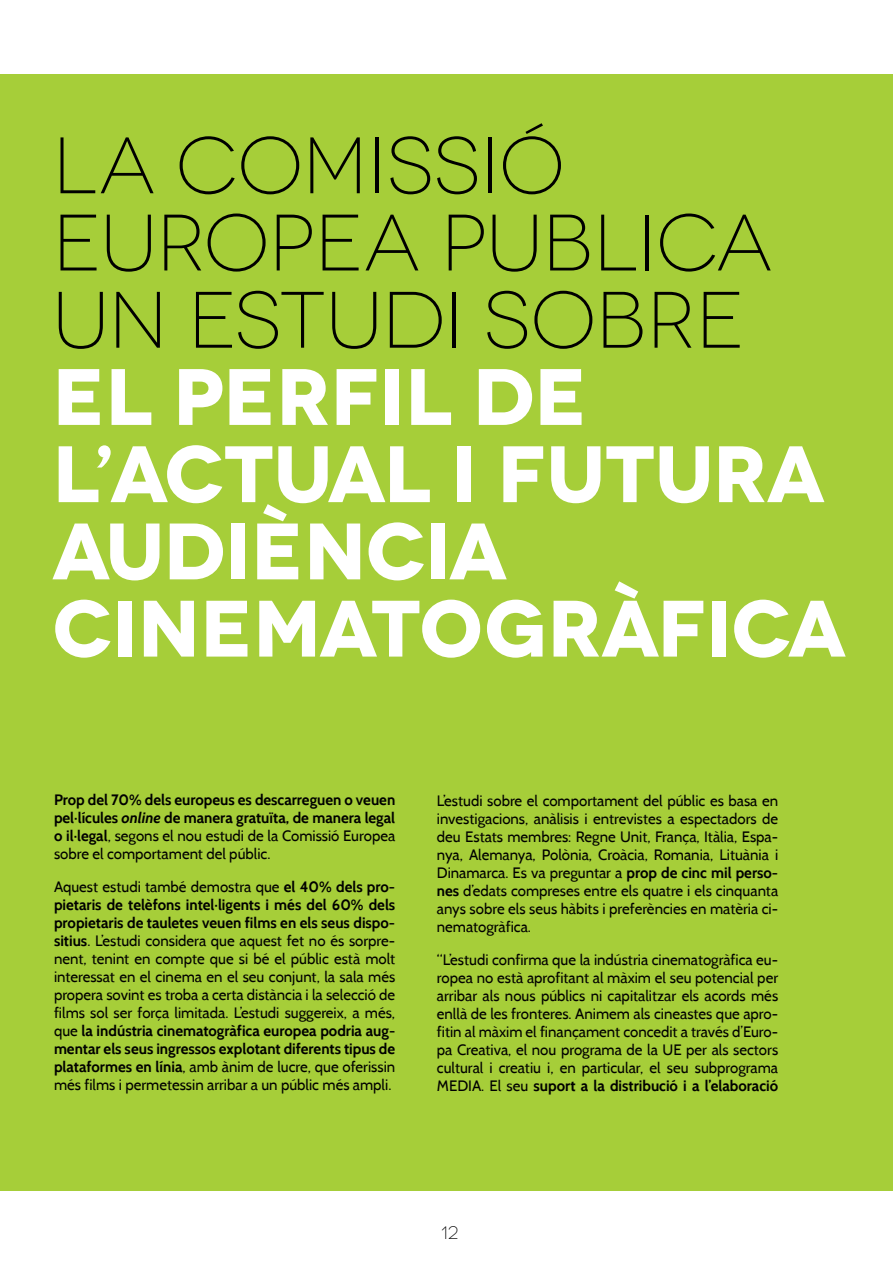
<style>
.page{position:relative;width:893px;height:1263px;background:#fff}
.page>*{position:absolute;margin:0;border:0;box-sizing:border-box;transform-origin:0 0}
.t1{font:700 79.8px/77.2px "Novecentowide";color:#fff}
.t2{font:300 79.8px/77.2px "Novecentowide";letter-spacing:-.005em;color:#000}
.t3{font:300 18px "Novecentowide";color:#000}
.t4{font:15px/18px "Cabin";color:#000;text-align:justify}
.t5{font:700 15px/18px "Cabin";color:#000;text-align:justify}
.s1{font-style:italic}
.s2{font-weight:400}
.s3{font-weight:700}
</style>
<div class="page">
<div style="left:0;top:74px;width:893px;height:1117px;background:#a6ce39"></div>
<h1 class="t2" style="left:52px;top:128px;width:722px">LA COMISSIÓ<br>EUROPEA PUBLICA<br>UN ESTUDI SOBRE</h1>
<h1 class="t1" style="left:52px;top:359px;width:795px">EL PERFIL DE<br>L’ACTUAL I FUTURA<br>AUDIÈNCIA<br>CINEMATOGRÀFICA</h1>
<p class="t5" style="left:54px;top:791px;width:343px">Prop del 70% dels europeus es descarreguen o veuen pel·lícules <span class="s1">online</span> de manera gratuïta, de manera legal o il·legal<span class="s2">, segons el nou estudi de la Comissió Europea sobre el comportament del públic.</span></p>
<p class="t4" style="left:54px;top:878px;width:343px">Aquest estudi també demostra que <span class="s3">el 40% dels pro&shy;pietaris de telèfons intel·ligents i més del 60% dels propietaris de tauletes veuen films en els seus dispo&shy;sitius</span>. L’estudi considera que aquest fet no és sorpre&shy;nent, tenint en compte que si bé el públic està molt interessat en el cinema en el seu conjunt, la sala més propera sovint es troba a certa distància i la selecció de films sol ser força limitada. L’estudi suggereix, a més, que <span class="s3">la indústria cinematogràfica europea podria aug&shy;mentar els seus ingressos explotant diferents tipus de plataformes en línia</span>, amb ànim de lucre, que oferissin més films i permetessin arribar a un públic més ampli.</p>
<p class="t4" style="left:437px;top:791px;width:343px">L’estudi sobre el comportament del públic es basa en investigacions, anàlisis i entrevistes a espectadors de deu Estats membres: Regne Unit, França, Itàlia, Espa&shy;nya, Alemanya, Polònia, Croàcia, Romania, Lituània i Dinamarca. Es va preguntar a <span class="s3">prop de cinc mil perso&shy;nes</span> d’edats compreses entre els quatre i els cinquanta anys sobre els seus hàbits i preferències en matèria ci&shy;nematogràfica.</p>
<p class="t4" style="left:437px;top:950px;width:343px">“L’estudi confirma que la indústria cinematogràfica eu&shy;ropea no està aprofitant al màxim el seu potencial per arribar als nous públics ni capitalitzar els acords més enllà de les fronteres. Animem als cineastes que apro&shy;fitin al màxim el finançament concedit a través d’Euro&shy;pa Creativa, el nou programa de la UE per als sectors cultural i creatiu i, en particular, el seu subprograma MEDIA. El seu <span class="s3">suport a la distribució i a l’elaboració</span></p>
<p class="t3" style="left:441px;top:1222px;width:18px">12</p>
</div>
